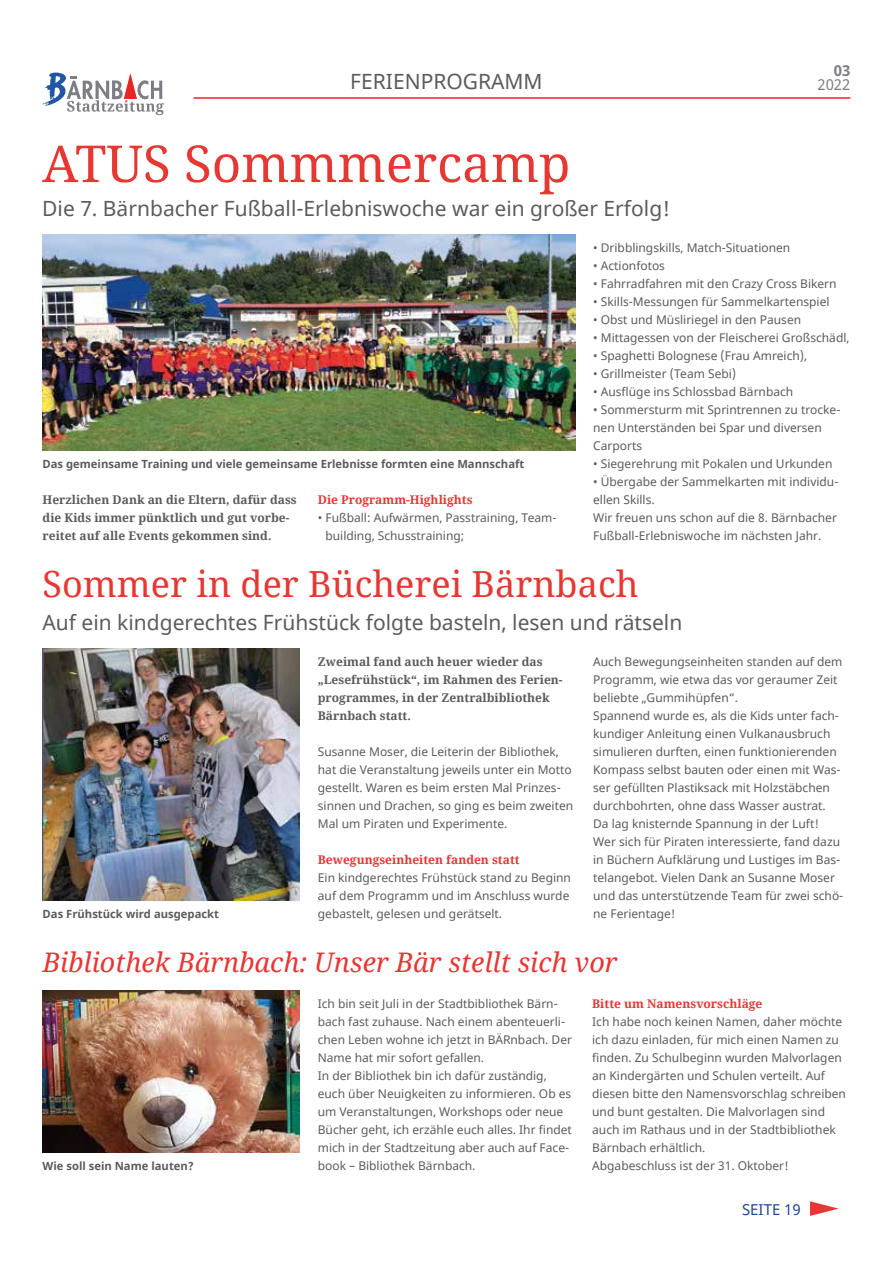
<style>
.page{position:relative;width:893px;height:1263px;background:#fff}
.page>*{position:absolute;margin:0;border:0;box-sizing:border-box;transform-origin:0 0}
.t1{font:51px "Noto Serif";color:#e73733}
.t2{font:36px "Noto Serif";color:#e73733}
.t3{font:italic 27px "Noto Serif";color:#e73733}
.t4{font:21px "Noto Sans";color:#5b5b5f}
.t5{font:15px "Noto Sans";color:#1d4596}
.t6{font:15px "Noto Sans";color:#7d7d83}
.t7{font:700 15px "Noto Sans";color:#7d7d83}
.t8{font:12px/18px "Noto Sans";color:#5b5b5f}
.t9{font:700 12px/18px "Noto Serif";color:#5b5b5f}
.t10{font:700 12px "Noto Serif";color:#e73733}
.t11{font:700 11.25px "Noto Sans";color:#5b5b5f}
</style>
<div class="page">
<svg style="left:810px;top:1201px;width:29px;height:15px"></svg>
<hr style="left:193px;top:97px;width:657px;height:2px;background:#e52624">
<svg style="left:42px;top:73px;width:122px;height:42px"></svg>
<img style="left:43px;top:990px;width:257px;height:162px">
<img style="left:43px;top:648px;width:257px;height:252px">
<img style="left:43px;top:234px;width:532px;height:216px">
<p class="t7" style="left:834px;top:60px;width:18px">03</p>
<h3 class="t4" style="left:350px;top:67px;width:194px">FERIENPROGRAMM</h3>
<p class="t6" style="left:817px;top:74px;width:35px">2022</p>
<h1 class="t1" style="left:42px;top:129px;width:530px">ATUS Sommmercamp</h1>
<h3 class="t4" style="left:42px;top:194px;width:629px">Die 7. Bärnbacher Fußball-Erlebniswoche war ein großer Erfolg!</h3>
<p class="t11" style="left:43px;top:456px;width:483px">Das gemeinsame Training und viele gemeinsame Erlebnisse formten eine Mannschaft</p>
<p class="t9" style="left:43px;top:490px;width:256px">Herzlichen Dank an die Eltern, dafür dass die Kids immer pünktlich und gut vorbe&shy;reitet auf alle Events gekommen sind.</p>
<p class="t10" style="left:318px;top:491px;width:156px">Die Programm-Highlights</p>
<p class="t8" style="left:325px;top:509px;width:233px;text-indent:-8px">• Fußball: Aufwärmen, Passtraining, Team&shy;building, Schusstraining;</p>
<p class="t8" style="left:593px;top:239px;width:199px">• Dribblingskills, Match-Situationen</p>
<p class="t8" style="left:593px;top:257px;width:73px">• Actionfotos</p>
<p class="t8" style="left:593px;top:275px;width:245px">• Fahrradfahren mit den Crazy Cross Bikern</p>
<p class="t8" style="left:593px;top:293px;width:238px">• Skills-Messungen für Sammelkartenspiel</p>
<p class="t8" style="left:593px;top:311px;width:209px">• Obst und Müsliriegel in den Pausen</p>
<p class="t8" style="left:593px;top:329px;width:258px">• Mittagessen von der Fleischerei Großschädl,</p>
<p class="t8" style="left:593px;top:347px;width:215px">• Spaghetti Bolognese (Frau Amreich),</p>
<p class="t8" style="left:593px;top:365px;width:145px">• Grillmeister (Team Sebi)</p>
<p class="t8" style="left:593px;top:383px;width:202px">• Ausflüge ins Schlossbad Bärnbach</p>
<p class="t8" style="left:593px;top:401px;width:249px">• Sommersturm mit Sprintrennen zu trocke&shy;nen Unterständen bei Spar und diversen<br>Carports</p>
<p class="t8" style="left:593px;top:455px;width:241px">• Siegerehrung mit Pokalen und Urkunden</p>
<p class="t8" style="left:593px;top:473px;width:247px">• Übergabe der Sammelkarten mit individu&shy;ellen Skills.<br>Wir freuen uns schon auf die 8. Bärnbacher Fußball-Erlebniswoche im nächsten Jahr.</p>
<h2 class="t2" style="left:43px;top:559px;width:598px">Sommer in der Bücherei Bärnbach</h2>
<h3 class="t4" style="left:43px;top:608px;width:641px">Auf ein kindgerechtes Frühstück folgte basteln, lesen und rätseln</h3>
<p class="t9" style="left:318px;top:652px;width:246px">Zweimal fand auch heuer wieder das „Lesefrühstück“, im Rahmen des Ferien&shy;programmes, in der Zentralbibliothek<br>Bärnbach statt.</p>
<p class="t8" style="left:318px;top:743px;width:257px">Susanne Moser, die Leiterin der Bibliothek, hat die Veranstaltung jeweils unter ein Motto gestellt. Waren es beim ersten Mal Prinzes&shy;sinnen und Drachen, so ging es beim zweiten Mal um Piraten und Experimente.</p>
<p class="t10" style="left:318px;top:851px;width:203px">Bewegungseinheiten fanden statt</p>
<p class="t8" style="left:318px;top:869px;width:255px">Ein kindgerechtes Frühstück stand zu Beginn auf dem Programm und im Anschluss wurde gebastelt, gelesen und gerätselt.</p>
<p class="t8" style="left:593px;top:653px;width:252px">Auch Bewegungseinheiten standen auf dem Programm, wie etwa das vor geraumer Zeit beliebte „Gummihüpfen“.<br>Spannend wurde es, als die Kids unter fach&shy;kundiger Anleitung einen Vulkanausbruch simulieren durften, einen funktionierenden Kompass selbst bauten oder einen mit Was&shy;ser gefüllten Plastiksack mit Holzstäbchen durchbohrten, ohne dass Wasser austrat.<br>Da lag knisternde Spannung in der Luft!<br>Wer sich für Piraten interessierte, fand dazu in Büchern Aufklärung und Lustiges im Bas&shy;telangebot. Vielen Dank an Susanne Moser und das unterstützende Team für zwei schö-</p>
<p class="t11" style="left:43px;top:906px;width:178px">Das Frühstück wird ausgepackt</p>
<p class="t8" style="left:593px;top:905px;width:84px">ne Ferientage!</p>
<h3 class="t3" style="left:43px;top:944px;width:576px">Bibliothek Bärnbach: Unser Bär stellt sich vor</h3>
<p class="t11" style="left:43px;top:1158px;width:153px">Wie soll sein Name lauten?</p>
<p class="t8" style="left:318px;top:995px;width:256px">Ich bin seit Juli in der Stadtbibliothek Bärn&shy;bach fast zuhause. Nach einem abenteuerli&shy;chen Leben wohne ich jetzt in BÄRnbach. Der Name hat mir sofort gefallen.<br>In der Bibliothek bin ich dafür zuständig, euch über Neuigkeiten zu informieren. Ob es um Veranstaltungen, Workshops oder neue Bücher geht, ich erzähle euch alles. Ihr findet mich in der Stadtzeitung aber auch auf Face&shy;book – Bibliothek Bärnbach.</p>
<p class="t10" style="left:592px;top:995px;width:172px">Bitte um Namensvorschläge</p>
<p class="t8" style="left:592px;top:1013px;width:255px">Ich habe noch keinen Namen, daher möchte ich dazu einladen, für mich einen Namen zu finden. Zu Schulbeginn wurden Malvorlagen an Kindergärten und Schulen verteilt. Auf diesen bitte den Namensvorschlag schreiben und bunt gestalten. Die Malvorlagen sind auch im Rathaus und in der Stadtbibliothek Bärnbach erhältlich.<br>Abgabeschluss ist der 31. Oktober!</p>
<p class="t5" style="left:742px;top:1199px;width:60px">SEITE 19</p>
</div>
